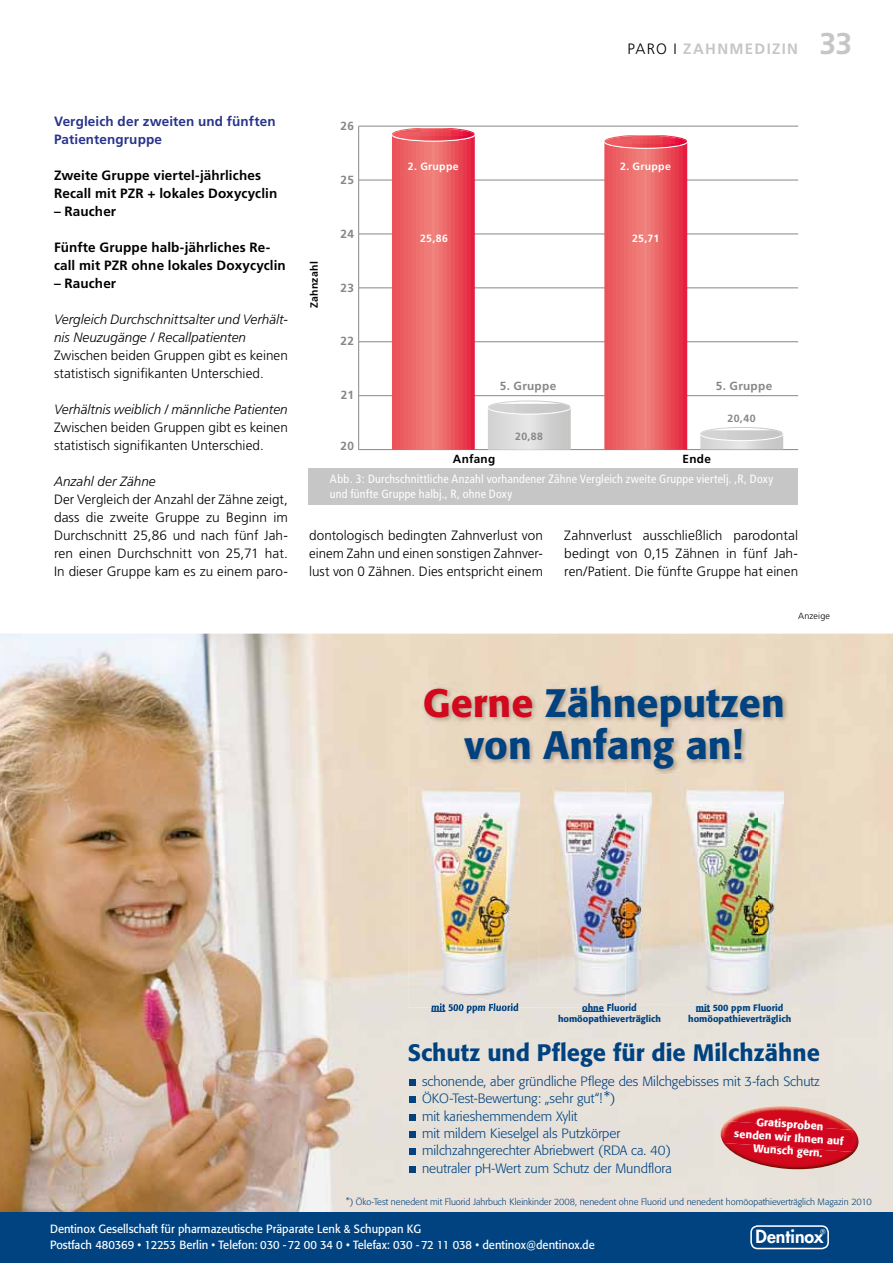
<style>
.page{position:relative;width:893px;height:1263px;background:#fff}
.page>*{position:absolute;margin:0;border:0;box-sizing:border-box;transform-origin:0 0}
.t1{font:500 39.3px/42.5px "Formata";color:#004280;text-align:center}
.t2{font:500 23.55px "Formata";color:#004280}
.t3{font:800 17.7px "Futura";color:#fff}
.t4{font:700 15px "Frutiger LT Std";letter-spacing:.085em;color:#c6c6c6}
.t5{font:300 13.5px/18px "Frutiger LT Std";letter-spacing:.005em;color:#000;text-align:justify}
.t6{font:700 13.5px/18px "Frutiger LT Std";letter-spacing:.01em;color:#000}
.t7{font:italic 300 13.5px/18px "Frutiger LT Std";color:#000}
.t8{font:700 13.5px/18px "Frutiger LT Std";letter-spacing:.01em;color:#28348b}
.t9{font:300 13.35px/17.2px "Formata";color:#004280}
.t10{font:condensed 12px/14.4px "Frutiger LT Std";letter-spacing:.01em;color:#fff}
.t11{font:11.85px/15.8px "Formata";color:#fff;scale:.95 1}
.t12{font:700 11.7px "Frutiger LT Std";letter-spacing:.03em;color:#878787}
.t13{font:700 11.7px "Frutiger LT Std";letter-spacing:.025em;color:#000}
.t14{font:500 10.95px/13.2px "Formata";color:#fff;text-align:center}
.t15{font:700 10.5px "Frutiger LT Std";letter-spacing:.03em;color:#fff}
.t16{font:700 10.5px "Frutiger LT Std";letter-spacing:.04em;color:#878787}
.t17{font:700 10.5px "Frutiger LT Std";letter-spacing:.03em;color:#000}
.t18{font:300 9.15px "Formata";color:#004280}
.t19{font:500 9.15px/10.9px "Formata";color:#004280;text-align:center}
.t20{font:300 9px "Frutiger LT Std";letter-spacing:.015em;color:#000}
.t21{font:6.45px "Futura";color:#fff}
.s1{font-weight:300;color:#000}
.s2{font-size:30px}
.s3{color:#d2081d}
</style>
<div class="page">
<img style="left:0;top:634px;width:893px;height:578px">
<div style="left:0;top:1212px;width:893px;height:51px;background:#004380"></div>
<div style="left:750px;top:1225px;width:79px;height:24px;border:2px solid #fff;border-radius:7px"></div>
<img style="left:421px;top:682px;width:368px;height:93px">
<img style="left:408px;top:779px;width:175px;height:228px">
<svg style="left:431px;top:1003px;width:14px;height:9px"></svg>
<img style="left:445px;top:1003px;width:73px;height:4px">
<img style="left:583px;top:1004px;width:42px;height:3px">
<svg style="left:582px;top:1011px;width:22px;height:1px"></svg>
<img style="left:540px;top:779px;width:217px;height:225px">
<svg style="left:583px;top:1003px;width:53px;height:1px"></svg>
<svg style="left:696px;top:1011px;width:14px;height:1px"></svg>
<img style="left:672px;top:779px;width:200px;height:220px">
<div style="left:409px;top:1079px;width:6px;height:7px;background:#004380"></div>
<svg style="left:409px;top:1097px;width:6px;height:6px"></svg>
<svg style="left:409px;top:1114px;width:6px;height:6px"></svg>
<div style="left:409px;top:1131px;width:6px;height:7px;background:#004380"></div>
<div style="left:409px;top:1148px;width:6px;height:7px;background:#004380"></div>
<svg style="left:409px;top:1166px;width:6px;height:6px"></svg>
<img style="left:727px;top:1106px;width:127px;height:15px">
<img style="left:723px;top:1152px;width:131px;height:17px">
<img style="left:721px;top:1121px;width:137px;height:31px">
<svg style="left:888px;top:634px;width:5px;height:7px"></svg>
<div style="left:309px;top:468px;width:489px;height:36px;background:#c6c6c6"></div>
<hr style="left:358px;top:126px;width:440px;height:1px;background:#878787">
<hr style="left:359px;top:180px;width:439px;height:1px;background:#878787">
<hr style="left:359px;top:234px;width:439px;height:1px;background:#878787">
<hr style="left:359px;top:288px;width:439px;height:1px;background:#878787">
<hr style="left:359px;top:341px;width:439px;height:1px;background:#878787">
<hr style="left:359px;top:395px;width:439px;height:1px;background:#878787">
<hr style="left:358px;top:449px;width:440px;height:1px;background:#878787">
<hr style="left:358px;top:126px;width:1px;height:54px;background:#878787">
<hr style="left:358px;top:180px;width:1px;height:54px;background:#878787">
<hr style="left:358px;top:234px;width:1px;height:54px;background:#878787">
<hr style="left:358px;top:288px;width:1px;height:54px;background:#878787">
<hr style="left:358px;top:342px;width:1px;height:54px;background:#878787">
<hr style="left:358px;top:396px;width:1px;height:53px;background:#878787">
<img style="left:392px;top:133px;width:83px;height:317px">
<svg style="left:392px;top:128px;width:83px;height:14px"></svg>
<img style="left:392px;top:128px;width:82px;height:13px">
<img style="left:604px;top:135px;width:83px;height:315px">
<svg style="left:604px;top:136px;width:83px;height:13px"></svg>
<img style="left:604px;top:136px;width:83px;height:12px">
<img style="left:488px;top:400px;width:83px;height:50px">
<svg style="left:488px;top:401px;width:83px;height:14px"></svg>
<img style="left:488px;top:404px;width:82px;height:10px">
<img style="left:700px;top:427px;width:83px;height:22px">
<div style="left:700px;top:428px;width:83px;height:13px;background:#fff;border-radius:50%"></div>
<img style="left:700px;top:430px;width:82px;height:10px">
<p class="t4" style="left:628px;top:40px;width:226px"><span class="s1">PARO I</span> ZAHNMEDIZIN <span class="s2">33</span></p>
<p class="t8" style="left:54px;top:112px;width:223px">Vergleich der zweiten und fünften<br>Patientengruppe</p>
<p class="t6" style="left:54px;top:166px;width:225px">Zweite Gruppe viertel-jährliches<br>Recall mit PZR + lokales Doxycyclin</p>
<p class="t6" style="left:54px;top:202px;width:64px">– Raucher</p>
<p class="t6" style="left:54px;top:238px;width:233px">Fünfte Gruppe halb-jährliches Re&shy;call mit PZR ohne lokales Doxycyclin</p>
<p class="t6" style="left:54px;top:274px;width:64px">– Raucher</p>
<p class="t7" style="left:54px;top:310px;width:235px">Vergleich Durchschnittsalter und Verhält&shy;nis Neuzugänge / Recallpatienten</p>
<p class="t5" style="left:54px;top:347px;width:235px">Zwischen beiden Gruppen gibt es keinen statistisch signifikanten Unterschied.</p>
<p class="t7" style="left:54px;top:400px;width:235px">Verhältnis weiblich / männliche Patienten</p>
<p class="t5" style="left:54px;top:419px;width:235px">Zwischen beiden Gruppen gibt es keinen statistisch signifikanten Unterschied.</p>
<p class="t7" style="left:54px;top:472px;width:103px">Anzahl der Zähne</p>
<p class="t5" style="left:54px;top:491px;width:235px">Der Vergleich der Anzahl der Zähne zeigt, dass die zweite Gruppe zu Beginn im Durchschnitt 25,86 und nach fünf Jah&shy;ren einen Durchschnitt von 25,71 hat.<br>In dieser Gruppe kam es zu einem paro-</p>
<p class="t12" style="left:341px;top:119px;width:15px">26</p>
<p class="t12" style="left:341px;top:173px;width:15px">25</p>
<p class="t15" style="left:408px;top:160px;width:52px">2. Gruppe</p>
<p class="t15" style="left:620px;top:160px;width:52px">2. Gruppe</p>
<p class="t17" style="left:308px;top:308px;width:48px;rotate:-90deg">Zahnzahl</p>
<p class="t12" style="left:340px;top:227px;width:15px">24</p>
<p class="t12" style="left:341px;top:281px;width:15px">23</p>
<p class="t12" style="left:340px;top:334px;width:15px">22</p>
<p class="t15" style="left:420px;top:232px;width:29px">25,86</p>
<p class="t15" style="left:632px;top:232px;width:29px">25,71</p>
<p class="t12" style="left:341px;top:388px;width:15px">21</p>
<p class="t12" style="left:340px;top:439px;width:15px">20</p>
<p class="t12" style="left:500px;top:379px;width:58px">5. Gruppe</p>
<p class="t16" style="left:515px;top:430px;width:29px">20,88</p>
<p class="t12" style="left:716px;top:379px;width:58px">5. Gruppe</p>
<p class="t16" style="left:728px;top:412px;width:29px">20,40</p>
<p class="t13" style="left:453px;top:452px;width:44px">Anfang</p>
<p class="t13" style="left:682px;top:452px;width:30px">Ende</p>
<p class="t10" style="left:330px;top:472px;width:445px">Abb. 3: Durchschnittliche Anzahl vorhandener Zähne Vergleich zweite Gruppe viertelj. ,R, Doxy und fünfte Gruppe halbj., R, ohne Doxy</p>
<p class="t5" style="left:309px;top:527px;width:235px">dontologisch bedingten Zahnverlust von einem Zahn und einen sonstigen Zahnver&shy;lust von 0 Zähnen. Dies entspricht einem</p>
<p class="t5" style="left:564px;top:527px;width:235px">Zahnverlust ausschließlich parodontal bedingt von 0,15 Zähnen in fünf Jah&shy;ren/Patient. Die fünfte Gruppe hat einen</p>
<p class="t20" style="left:798px;top:611px;width:33px">Anzeige</p>
<h1 class="t1" style="left:423px;top:681px;width:363px"><span class="s3">Gerne</span> Zähneputzen von Anfang an!</h1>
<p class="t19" style="left:431px;top:1002px;width:89px">mit 500 ppm Fluorid</p>
<p class="t19" style="left:558px;top:1002px;width:105px">ohne Fluorid homöopathieverträglich</p>
<p class="t19" style="left:688px;top:1002px;width:105px">mit 500 ppm Fluorid homöopathieverträglich</p>
<h2 class="t2" style="left:408px;top:1038px;width:414px">Schutz und Pflege für die Milchzähne</h2>
<p class="t9" style="left:422px;top:1073px;width:399px">schonende, aber gründliche Pflege des Milchgebisses mit 3-fach Schutz ÖKO-Test-Bewertung: „sehr gut“! *)<br>mit karieshemmendem Xylit<br>mit mildem Kieselgel als Putzkörper<br>milchzahngerechter Abriebwert (RDA ca. 40)<br>neutraler pH-Wert zum Schutz der Mundflora</p>
<p class="t14" style="left:736px;top:1114px;width:111px;rotate:4deg">Gratisproben<br>senden wir Ihnen auf<br>Wunsch gern.</p>
<p class="t18" style="left:346px;top:1196px;width:527px"><sup>*</sup>) Öko-Test nenedent mit Fluorid Jahrbuch Kleinkinder 2008, nenedent ohne Fluorid und nenedent homöopathieverträglich Magazin 2010</p>
<p class="t11" style="left:50px;top:1221px;width:575px">Dentinox Gesellschaft für pharmazeutische Präparate Lenk &amp; Schuppan KG<br>Postfach 480369 • 12253 Berlin • Telefon: 030 - 72 00 34 0 • Telefax: 030 - 72 11 038 • dentinox@dentinox.de</p>
<h3 class="t3" style="left:756px;top:1225px;width:70px">Dentinox</h3>
<p class="t21" style="left:820px;top:1227px;width:7px">®</p>
</div>
